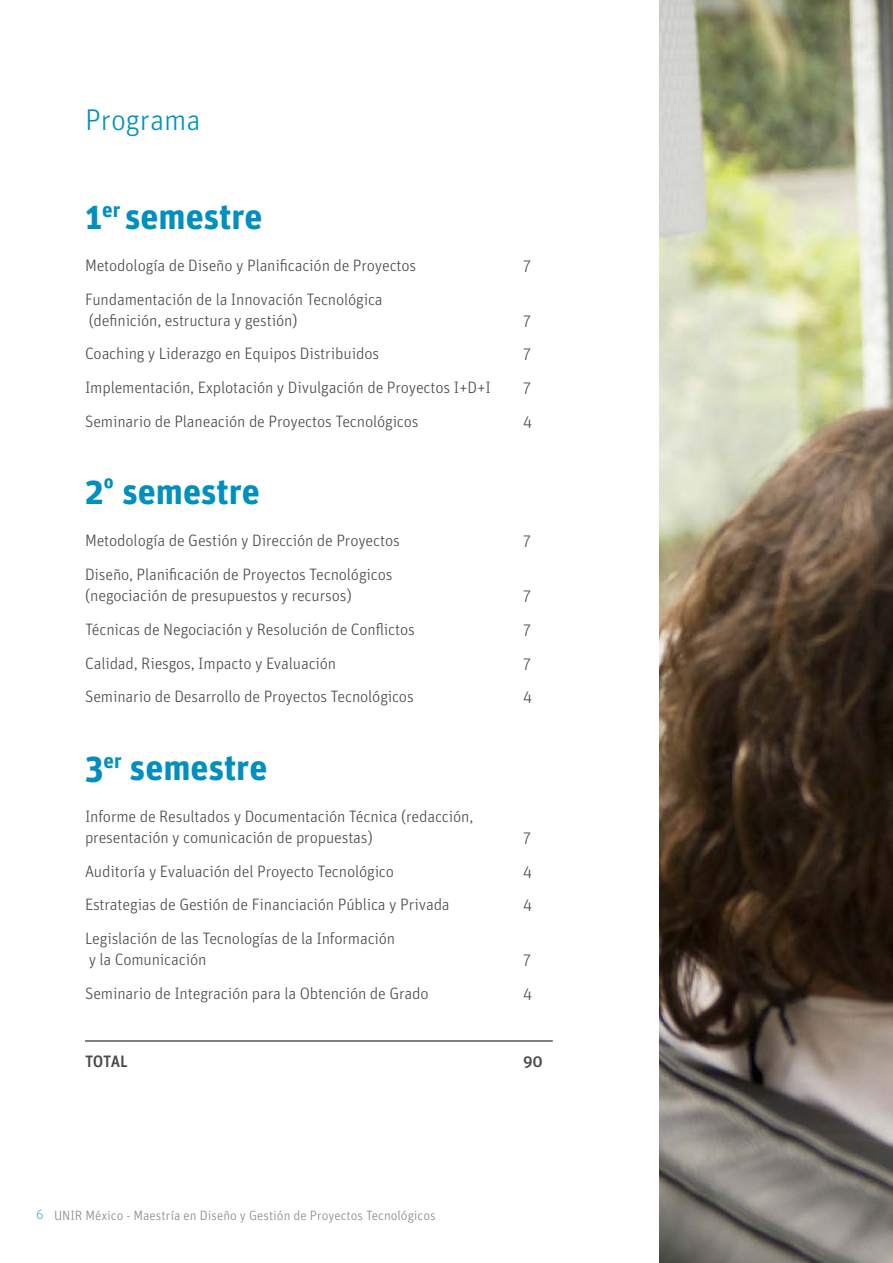
<style>
.page{position:relative;width:893px;height:1263px;background:#fff}
.page>*{position:absolute;margin:0;border:0;box-sizing:border-box;transform-origin:0 0}
.t1{font:700 36px "Unit OT";color:#008fbe}
.t2{font:300 30px "Unit OT";color:#0092c0}
.t3{font:300 16.5px/21px "Unit OT";letter-spacing:-.01em;color:#4a4a49}
.t4{font:500 16.5px "Unit OT";letter-spacing:-.025em;color:#4a4a49}
.t5{font:300 13.5px "Unit OT";color:#878787}
.s1{color:#4eaece}
</style>
<div class="page">
<img style="left:659px;top:0;width:234px;height:1263px">
<hr style="left:85px;top:1041px;width:468px;height:1px;background:#000">
<h2 class="t2" style="left:85px;top:102px;width:117px">Programa</h2>
<h1 class="t1" style="left:85px;top:193px;width:179px">1<sup>er</sup> semestre</h1>
<p class="t3" style="left:85px;top:255px;width:333px">Metodología de Diseño y Planificación de Proyectos</p>
<p class="t3" style="left:523px;top:255px;width:10px">7</p>
<p class="t3" style="left:85px;top:288px;width:299px">Fundamentación de la Innovación Tecnológica (definición, estructura y gestión)</p>
<p class="t3" style="left:523px;top:309px;width:10px">7</p>
<p class="t3" style="left:85px;top:343px;width:296px">Coaching y Liderazgo en Equipos Distribuidos</p>
<p class="t3" style="left:523px;top:343px;width:10px">7</p>
<p class="t3" style="left:85px;top:377px;width:407px">Implementación, Explotación y Divulgación de Proyectos I+D+I</p>
<p class="t3" style="left:523px;top:377px;width:10px">7</p>
<p class="t3" style="left:85px;top:411px;width:335px">Seminario de Planeación de Proyectos Tecnológicos</p>
<p class="t3" style="left:523px;top:411px;width:10px">4</p>
<h1 class="t1" style="left:85px;top:468px;width:176px">2<sup>º</sup> semestre</h1>
<p class="t3" style="left:85px;top:530px;width:316px">Metodología de Gestión y Dirección de Proyectos</p>
<p class="t3" style="left:523px;top:530px;width:10px">7</p>
<p class="t3" style="left:85px;top:564px;width:309px">Diseño, Planificación de Proyectos Tecnológicos (negociación de presupuestos y recursos)</p>
<p class="t3" style="left:523px;top:585px;width:10px">7</p>
<p class="t3" style="left:85px;top:619px;width:331px">Técnicas de Negociación y Resolución de Conflictos</p>
<p class="t3" style="left:523px;top:619px;width:10px">7</p>
<p class="t3" style="left:85px;top:652px;width:253px">Calidad, Riesgos, Impacto y Evaluación</p>
<p class="t3" style="left:523px;top:652px;width:10px">7</p>
<p class="t3" style="left:85px;top:686px;width:330px">Seminario de Desarrollo de Proyectos Tecnológicos</p>
<p class="t3" style="left:523px;top:686px;width:10px">4</p>
<h1 class="t1" style="left:85px;top:744px;width:184px">3<sup>er</sup> semestre</h1>
<p class="t3" style="left:85px;top:806px;width:390px">Informe de Resultados y Documentación Técnica (redacción, presentación y comunicación de propuestas)</p>
<p class="t3" style="left:523px;top:827px;width:10px">7</p>
<p class="t3" style="left:85px;top:860px;width:310px">Auditoría y Evaluación del Proyecto Tecnológico</p>
<p class="t3" style="left:523px;top:860px;width:10px">4</p>
<p class="t3" style="left:85px;top:894px;width:366px">Estrategias de Gestión de Financiación Pública y Privada</p>
<p class="t3" style="left:523px;top:894px;width:10px">4</p>
<p class="t3" style="left:85px;top:928px;width:312px">Legislación de las Tecnologías de la Información y la Comunicación</p>
<p class="t3" style="left:523px;top:949px;width:10px">7</p>
<p class="t3" style="left:85px;top:983px;width:345px">Seminario de Integración para la Obtención de Grado</p>
<p class="t3" style="left:523px;top:983px;width:10px">4</p>
<p class="t4" style="left:85px;top:1050px;width:44px">TOTAL</p>
<p class="t4" style="left:523px;top:1050px;width:21px">90</p>
<p class="t5" style="left:36px;top:1207px;width:401px"><span class="s1">6</span> UNIR México - Maestría en Diseño y Gestión de Proyectos Tecnológicos</p>
</div>
